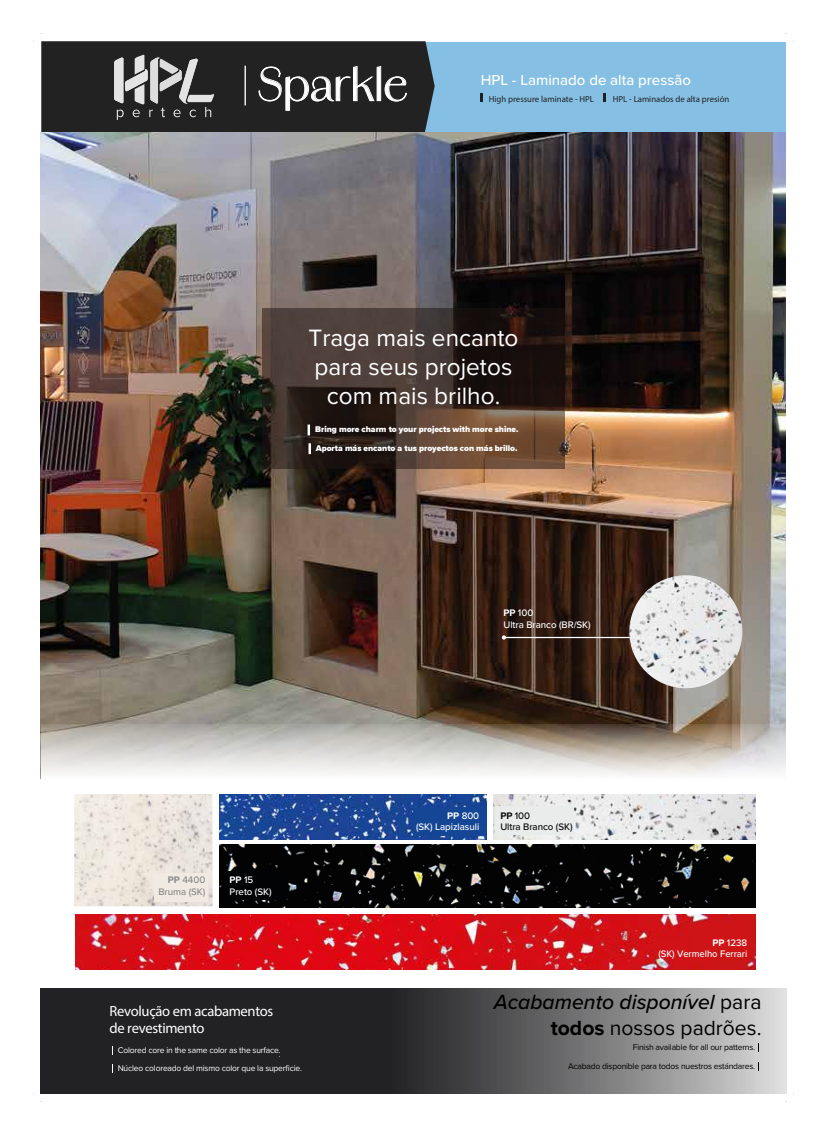
<style>
.page{position:relative;width:827px;height:1135px;background:#fff}
.page>*{position:absolute;margin:0;border:0;box-sizing:border-box;transform-origin:0 0}
.t1{font:43.75px "Amandine";color:#fff}
.t2{font:24.5px/29.5px "Proxima Nova";color:#fff;text-align:center}
.t3{font:italic 500 21.25px/25.5px "Proxima Nova";color:#000;text-align:right}
.t4{font:500 15px "Proxima Nova";color:#fff}
.t5{font:14.75px/17.6px "Myriad Pro";letter-spacing:-.025em;color:#fff}
.t6{font:500 9.88px/11.8px "Proxima Nova";letter-spacing:-.005em;color:#fff}
.t7{font:500 9.88px/11.8px "Proxima Nova";letter-spacing:-.005em;color:#060708}
.t8{font:500 9.88px/11.8px "Proxima Nova";letter-spacing:-.005em;color:#888989;text-align:right}
.t9{font:8.75px "Myriad Pro";color:#212122}
.t10{font:900 8.62px "Proxima Nova";letter-spacing:-.005em;color:#fff}
.t11{font:8.62px/17.5px "Proxima Nova";letter-spacing:-.02em;color:#fff}
.t12{font:8.62px/18.8px "Proxima Nova";letter-spacing:-.02em;color:#000;text-align:right}
.s1{font-weight:700}
.s2{font-weight:400;font-style:normal}
.s3{font-weight:700;font-style:normal}
</style>
<div class="page">
<img style="left:33px;top:33px;width:761px;height:1069px">
<h1 class="t1" style="left:257px;top:53px;width:152px">Sparkle</h1>
<h3 class="t4" style="left:480px;top:69px;width:212px">HPL - Laminado de alta pressão</h3>
<p class="t9" style="left:489px;top:93px;width:107px">High pressure laminate - HPL</p>
<p class="t9" style="left:612px;top:93px;width:118px">HPL - Laminados de alta presión</p>
<h2 class="t2" style="left:308px;top:322px;width:211px">Traga mais encanto para seus projetos com mais brilho.</h2>
<p class="t10" style="left:315px;top:423px;width:205px">Bring more charm to your projects with more shine.</p>
<p class="t10" style="left:316px;top:442px;width:203px">Aporta más encanto a tus proyectos con más brillo.</p>
<p class="t8" style="left:158px;top:873px;width:48px"><span class="s1">PP</span> 4400<br>Bruma (SK)</p>
<p class="t6" style="left:229px;top:873px;width:43px"><span class="s1">PP</span> 15<br>Preto (SK)</p>
<h3 class="t5" style="left:109px;top:1002px;width:165px">Revolução em acabamentos de revestimento</h3>
<p class="t11" style="left:118px;top:1041px;width:186px">Colored core in the same color as the surface.<br>Núcleo coloreado del mismo color que la superficie.</p>
<p class="t6" style="left:503px;top:607px;width:89px"><span class="s1">PP</span> 100<br>Ultra Branco (BR/SK)</p>
<p class="t6" style="left:416px;top:809px;width:65px;text-align:right"><span class="s1">PP</span> 800<br>(SK) Lapizlasuli</p>
<p class="t7" style="left:500px;top:809px;width:74px"><span class="s1">PP</span> 100<br>Ultra Branco (SK)</p>
<p class="t6" style="left:658px;top:936px;width:90px;text-align:right"><span class="s1">PP</span> 1238<br>(SK) Vermelho Ferrari</p>
<h3 class="t3" style="left:493px;top:988px;width:269px">Acabamento disponível <span class="s2">para </span><span class="s3">todos</span> <span class="s2">nossos padrões.</span></h3>
<p class="t12" style="left:568px;top:1037px;width:189px">Finish available for all our patterns.<br>Acabado disponible para todos nuestros estándares.</p>
</div>
